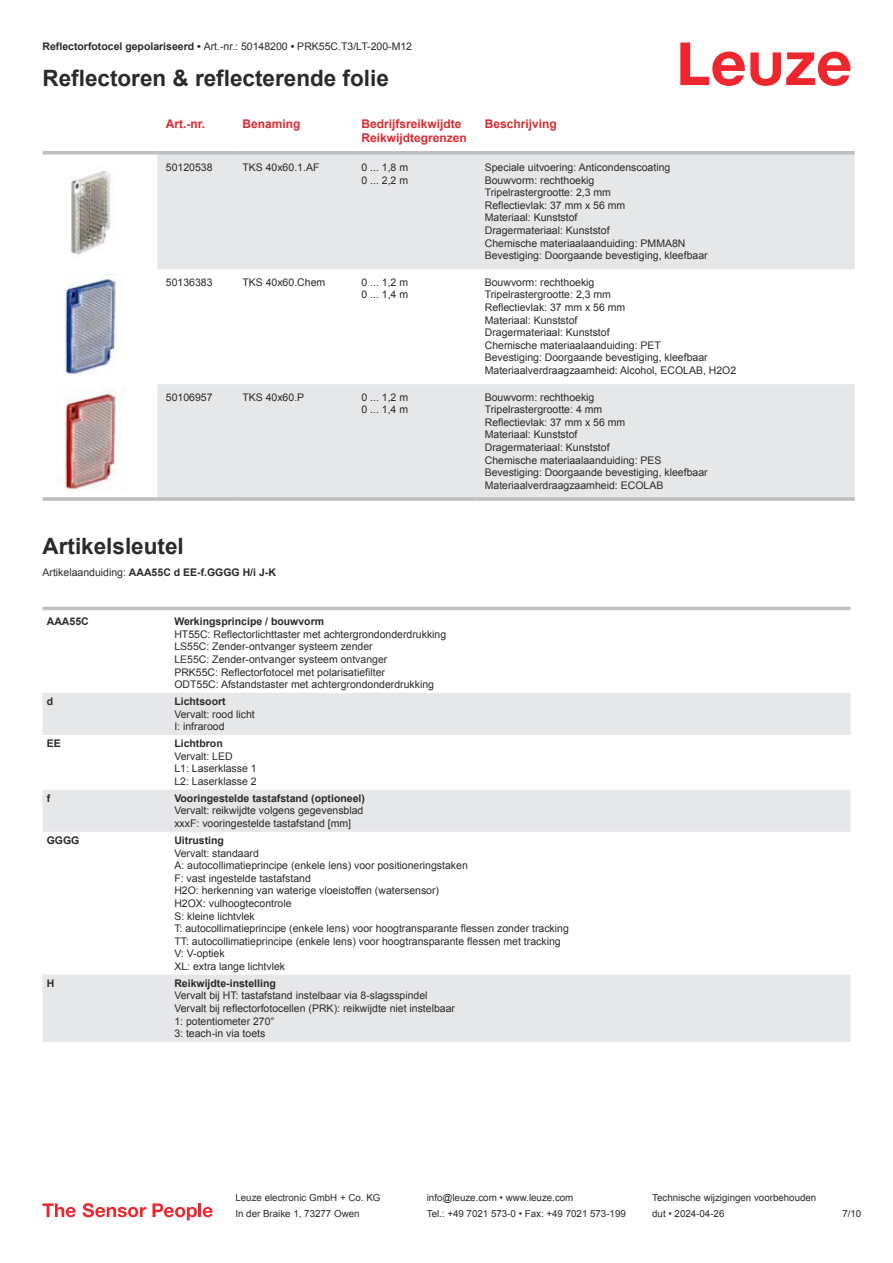
<style>
.page{position:relative;width:893px;height:1263px;background:#fff}
.page>*{position:absolute;margin:0;border:0;box-sizing:border-box;transform-origin:0 0}
.t1{font:700 22.5px "Arial";color:#2b292a}
.t2{font:700 12px/14.4px "Arial";color:#db2a30}
.t3{font:10.5px/12.6px "Arial";color:#2b292a}
.t4{font:700 10.5px "Arial";color:#2b292a}
.t5{font:9.75px "Arial";color:#2b292a}
.s1{font-weight:700}
.s2{font-weight:400}
</style>
<div class="page">
<svg style="left:680px;top:43px;width:170px;height:43px"></svg>
<svg style="left:157px;top:155px;width:698px;height:342px;fill:#e6e7e9"></svg>
<svg style="left:43px;top:151px;width:114px;height:4px"></svg>
<svg style="left:157px;top:151px;width:77px;height:4px"></svg>
<svg style="left:234px;top:151px;width:119px;height:4px"></svg>
<svg style="left:353px;top:151px;width:123px;height:4px"></svg>
<svg style="left:476px;top:151px;width:379px;height:4px;background:#c1c3c5"></svg>
<hr style="left:43px;top:497px;width:114px;height:4px;background:#c3c5c7">
<hr style="left:157px;top:497px;width:77px;height:4px;background:#c6c7c9">
<hr style="left:234px;top:497px;width:119px;height:4px;background:#bdbfc1">
<hr style="left:353px;top:497px;width:123px;height:4px;background:#bdbfc1">
<hr style="left:476px;top:497px;width:379px;height:4px;background:#c6c7c9">
<img style="left:70px;top:171px;width:40px;height:84px">
<img style="left:62px;top:274px;width:59px;height:102px">
<img style="left:63px;top:388px;width:61px;height:103px">
<div style="left:43px;top:606px;width:807px;height:5px;background:#ececed"></div>
<svg style="left:43px;top:693px;width:807px;height:349px"></svg>
<hr style="left:43px;top:607px;width:127px;height:3px;background:#bdbfc1">
<hr style="left:170px;top:607px;width:680px;height:3px;background:#bdbfc1">
<svg style="left:43px;top:1203px;width:33px;height:14px"></svg>
<svg style="left:83px;top:1203px;width:63px;height:14px"></svg>
<svg style="left:153px;top:1203px;width:44px;height:17px"></svg>
<hr style="left:198px;top:1203px;width:3px;height:14px;background:#ed272d">
<svg style="left:203px;top:1207px;width:10px;height:10px"></svg>
<p class="t3" style="left:43px;top:41px;width:371px"><span class="s1">Reflectorfotocel gepolariseerd •</span> Art.-nr.: 50148200 <span class="s1">•</span> PRK55C.T3/LT-200-M12</p>
<h1 class="t1" style="left:43px;top:70px;width:348px">Reflectoren &amp; reflecterende folie</h1>
<p class="t2" style="left:166px;top:117px;width:41px">Art.-nr.</p>
<p class="t2" style="left:242px;top:117px;width:60px">Benaming</p>
<p class="t2" style="left:361px;top:117px;width:107px">Bedrijfsreikwijdte<br>Reikwijdtegrenzen</p>
<p class="t2" style="left:485px;top:117px;width:74px">Beschrijving</p>
<p class="t3" style="left:166px;top:162px;width:48px">50120538</p>
<p class="t3" style="left:242px;top:162px;width:79px">TKS 40x60.1.AF</p>
<p class="t3" style="left:361px;top:162px;width:48px">0 ... 1,8 m<br>0 ... 2,2 m</p>
<p class="t3" style="left:485px;top:162px;width:224px">Speciale uitvoering: Anticondenscoating Bouwvorm: rechthoekig<br>Tripelrastergrootte: 2,3 mm<br>Reflectievlak: 37 mm x 56 mm<br>Materiaal: Kunststof<br>Dragermateriaal: Kunststof<br>Chemische materiaalaanduiding: PMMA8N Bevestiging: Doorgaande bevestiging, kleefbaar</p>
<p class="t3" style="left:166px;top:277px;width:48px">50136383</p>
<p class="t3" style="left:242px;top:277px;width:84px">TKS 40x60.Chem</p>
<p class="t3" style="left:361px;top:277px;width:48px">0 ... 1,2 m<br>0 ... 1,4 m</p>
<p class="t3" style="left:485px;top:277px;width:253px">Bouwvorm: rechthoekig<br>Tripelrastergrootte: 2,3 mm<br>Reflectievlak: 37 mm x 56 mm<br>Materiaal: Kunststof<br>Dragermateriaal: Kunststof<br>Chemische materiaalaanduiding: PET<br>Bevestiging: Doorgaande bevestiging, kleefbaar Materiaalverdraagzaamheid: Alcohol, ECOLAB, H2O2</p>
<p class="t3" style="left:166px;top:392px;width:48px">50106957</p>
<p class="t3" style="left:242px;top:392px;width:63px">TKS 40x60.P</p>
<p class="t3" style="left:361px;top:392px;width:48px">0 ... 1,2 m<br>0 ... 1,4 m</p>
<p class="t3" style="left:485px;top:392px;width:224px">Bouwvorm: rechthoekig<br>Tripelrastergrootte: 4 mm<br>Reflectievlak: 37 mm x 56 mm<br>Materiaal: Kunststof<br>Dragermateriaal: Kunststof<br>Chemische materiaalaanduiding: PES<br>Bevestiging: Doorgaande bevestiging, kleefbaar<br>Materiaalverdraagzaamheid: ECOLAB</p>
<h1 class="t1" style="left:43px;top:537px;width:143px">Artikelsleutel</h1>
<p class="t4" style="left:43px;top:569px;width:235px"><span class="s2">Artikelaanduiding:</span> AAA55C d EE-f.GGGG H/i J-K</p>
<p class="t4" style="left:47px;top:617px;width:43px">AAA55C</p>
<p class="t4" style="left:174px;top:617px;width:151px">Werkingsprincipe / bouwvorm</p>
<p class="t3" style="left:174px;top:629px;width:273px">HT55C: Reflectorlichttaster met achtergrondonderdrukking LS55C: Zender-ontvanger systeem zender<br>LE55C: Zender-ontvanger systeem ontvanger<br>PRK55C: Reflectorfotocel met polarisatiefilter<br>ODT55C: Afstandstaster met achtergrondonderdrukking</p>
<p class="t4" style="left:47px;top:697px;width:8px">d</p>
<p class="t4" style="left:174px;top:697px;width:53px">Lichtsoort</p>
<p class="t3" style="left:174px;top:709px;width:82px">Vervalt: rood licht<br>I: infrarood</p>
<p class="t4" style="left:47px;top:739px;width:16px">EE</p>
<p class="t4" style="left:174px;top:739px;width:50px">Lichtbron</p>
<p class="t3" style="left:174px;top:751px;width:84px">Vervalt: LED<br>L1: Laserklasse 1<br>L2: Laserklasse 2</p>
<p class="t4" style="left:47px;top:794px;width:5px">f</p>
<p class="t4" style="left:174px;top:794px;width:192px">Vooringestelde tastafstand (optioneel)</p>
<p class="t3" style="left:174px;top:805px;width:191px">Vervalt: reikwijdte volgens gegevensblad xxxF: vooringestelde tastafstand [mm]</p>
<p class="t4" style="left:47px;top:836px;width:34px">GGGG</p>
<p class="t4" style="left:174px;top:836px;width:51px">Uitrusting</p>
<p class="t3" style="left:174px;top:847px;width:396px">Vervalt: standaard<br>A: autocollimatieprincipe (enkele lens) voor positioneringstaken<br>F: vast ingestelde tastafstand<br>H2O: herkenning van waterige vloeistoffen (watersensor)<br>H2OX: vulhoogtecontrole<br>S: kleine lichtvlek<br>T: autocollimatieprincipe (enkele lens) voor hoogtransparante flessen zonder tracking TT: autocollimatieprincipe (enkele lens) voor hoogtransparante flessen met tracking V: V-optiek<br>XL: extra lange lichtvlek</p>
<p class="t4" style="left:47px;top:979px;width:9px">H</p>
<p class="t4" style="left:174px;top:979px;width:103px">Reikwijdte-instelling</p>
<p class="t3" style="left:174px;top:990px;width:282px">Vervalt bij HT: tastafstand instelbaar via 8-slagsspindel Vervalt bij reflectorfotocellen (PRK): reikwijdte niet instelbaar 1: potentiometer 270°<br>3: teach-in via toets</p>
<p class="t5" style="left:235px;top:1194px;width:146px">Leuze electronic GmbH + Co. KG</p>
<p class="t5" style="left:427px;top:1194px;width:148px">info@leuze.com • www.leuze.com</p>
<p class="t5" style="left:652px;top:1194px;width:166px">Technische wijzigingen voorbehouden</p>
<p class="t5" style="left:235px;top:1210px;width:126px">In der Braike 1, 73277 Owen</p>
<p class="t5" style="left:427px;top:1210px;width:201px">Tel.: +49 7021 573-0 • Fax: +49 7021 573-199</p>
<p class="t5" style="left:652px;top:1210px;width:74px">dut • 2024-04-26</p>
<p class="t5" style="left:842px;top:1210px;width:20px">7 /10</p>
</div>
